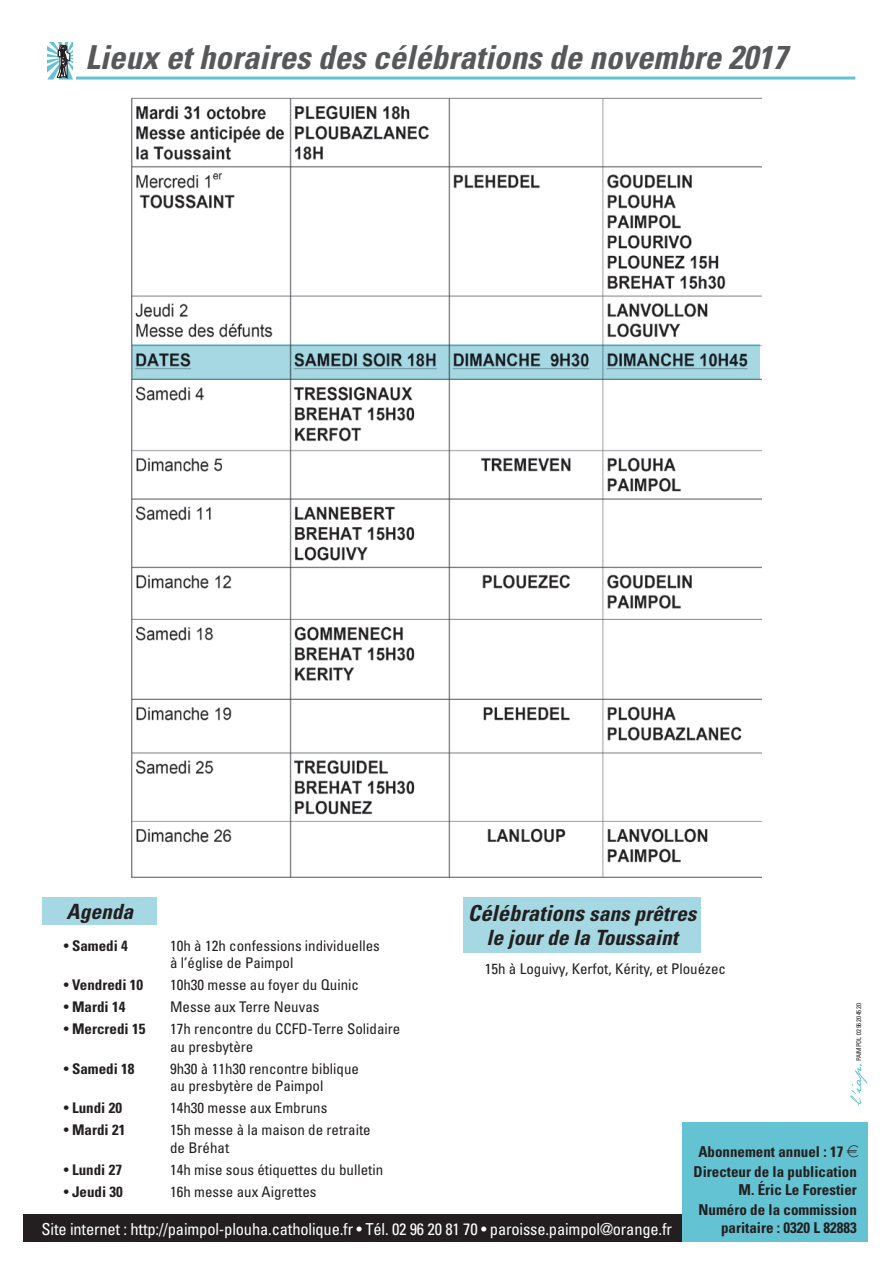
<style>
.page{position:relative;width:893px;height:1276px;background:#fff}
.page>*{position:absolute;margin:0;border:0;box-sizing:border-box;transform-origin:0 0}
.t1{font:italic 700 condensed 33px "Univers";color:#57585a}
.t2{font:italic 700 condensed 22.05px "Univers";color:#231f20}
.t3{font:italic 700 condensed 21px "Univers";color:#231f20}
.t4{font:condensed 16.5px "Univers";letter-spacing:-.01em;color:#fff}
.t5{font:700 condensed 15px/20.1px "Univers";color:#231f20;text-align:center}
.t6{font:condensed 14.7px/17.7px "Univers";color:#231f20}
.t7{font:700 condensed 14.7px "Univers";color:#231f20}
.t8{font:condensed 6.6px "Univers";letter-spacing:-.035em;color:#231f20}
.s1{font-weight:400}
.s2{font-size:21px}
.s3{font-family:"Euro font";font-weight:400;font-stretch:normal}
</style>
<div class="page">
<div style="left:23px;top:1214px;width:668px;height:28px;background:#231f20"></div>
<div style="left:682px;top:1123px;width:185px;height:119px;background:#64c3d2"></div>
<svg style="left:850px;top:1064px;width:17px;height:42px"></svg>
<div style="left:43px;top:897px;width:114px;height:27px;background:#a5d8e2"></div>
<div style="left:463px;top:897px;width:238px;height:55px;background:#a5d8e2"></div>
<hr style="left:47px;top:77px;width:808px;height:3px;background:#64c3d2">
<svg style="left:47px;top:42px;width:29px;height:38px"></svg>
<img style="left:132px;top:97px;width:629px;height:780px">
<svg style="left:132px;top:345px;width:628px;height:34px;background:#8ebac3"></svg>
<h1 class="t1" style="left:85px;top:37px;width:703px">Lieux et horaires des célébrations de novembre 2017</h1>
<h3 class="t3" style="left:67px;top:899px;width:68px">Agenda</h3>
<p class="t7" style="left:64px;top:936px;width:66px"><span class="s1">•</span> Samedi 4</p>
<p class="t6" style="left:170px;top:936px;width:211px">10h à 12h confessions individuelles à l’église de Paimpol</p>
<p class="t7" style="left:64px;top:976px;width:81px"><span class="s1">•</span> Vendredi 10</p>
<p class="t6" style="left:170px;top:976px;width:191px">10h30 messe au foyer du Quinic</p>
<p class="t7" style="left:64px;top:998px;width:63px"><span class="s1">•</span> Mardi 14</p>
<p class="t6" style="left:170px;top:998px;width:151px">Messe aux Terre Neuvas</p>
<p class="t7" style="left:64px;top:1020px;width:83px"><span class="s1">•</span> Mercredi 15</p>
<p class="t6" style="left:170px;top:1020px;width:232px">17h rencontre du CCFD-Terre Solidaire au presbytère</p>
<p class="t7" style="left:64px;top:1059px;width:72px"><span class="s1">•</span> Samedi 18</p>
<p class="t6" style="left:170px;top:1059px;width:191px">9h30 à 11h30 rencontre biblique au presbytère de Paimpol</p>
<p class="t7" style="left:64px;top:1099px;width:60px"><span class="s1">•</span> Lundi 20</p>
<p class="t6" style="left:170px;top:1099px;width:159px">14h30 messe aux Embruns</p>
<p class="t7" style="left:64px;top:1121px;width:63px"><span class="s1">•</span> Mardi 21</p>
<p class="t6" style="left:170px;top:1121px;width:202px">15h messe à la maison de retraite de Bréhat</p>
<p class="t7" style="left:64px;top:1160px;width:60px"><span class="s1">•</span> Lundi 27</p>
<p class="t6" style="left:170px;top:1160px;width:215px">14h mise sous étiquettes du bulletin</p>
<p class="t7" style="left:64px;top:1182px;width:61px"><span class="s1">•</span> Jeudi 30</p>
<p class="t6" style="left:170px;top:1182px;width:148px">16h messe aux Aigrettes</p>
<h2 class="t2" style="left:468px;top:900px;width:230px">Célébrations <span class="s2">sans prêtres</span></h2>
<h3 class="t3" style="left:486px;top:925px;width:193px">le jour de la Toussaint</h3>
<p class="t6" style="left:485px;top:960px;width:243px">15h à Loguivy, Kerfot, Kérity, et Plouézec</p>
<p class="t8" style="left:855px;top:1061px;width:60px;rotate:-90deg">PAIMPOL 02 96 20 45 20</p>
<p class="t5" style="left:693px;top:1141px;width:167px">Abonnement annuel : 17 <span class="s3">e<br></span>Directeur de la publication</p>
<p class="t5" style="left:698px;top:1180px;width:160px;text-align:right">M. Éric Le Forestier<br>Numéro de la commission</p>
<p class="t5" style="left:721px;top:1218px;width:137px">paritaire : 0320 L 82883</p>
<p class="t4" style="left:42px;top:1218px;width:632px">Site internet : http://paimpol-plouha.catholique.fr • Tél. 02 96 20 81 70 • paroisse.paimpol@orange.fr</p>
</div>
